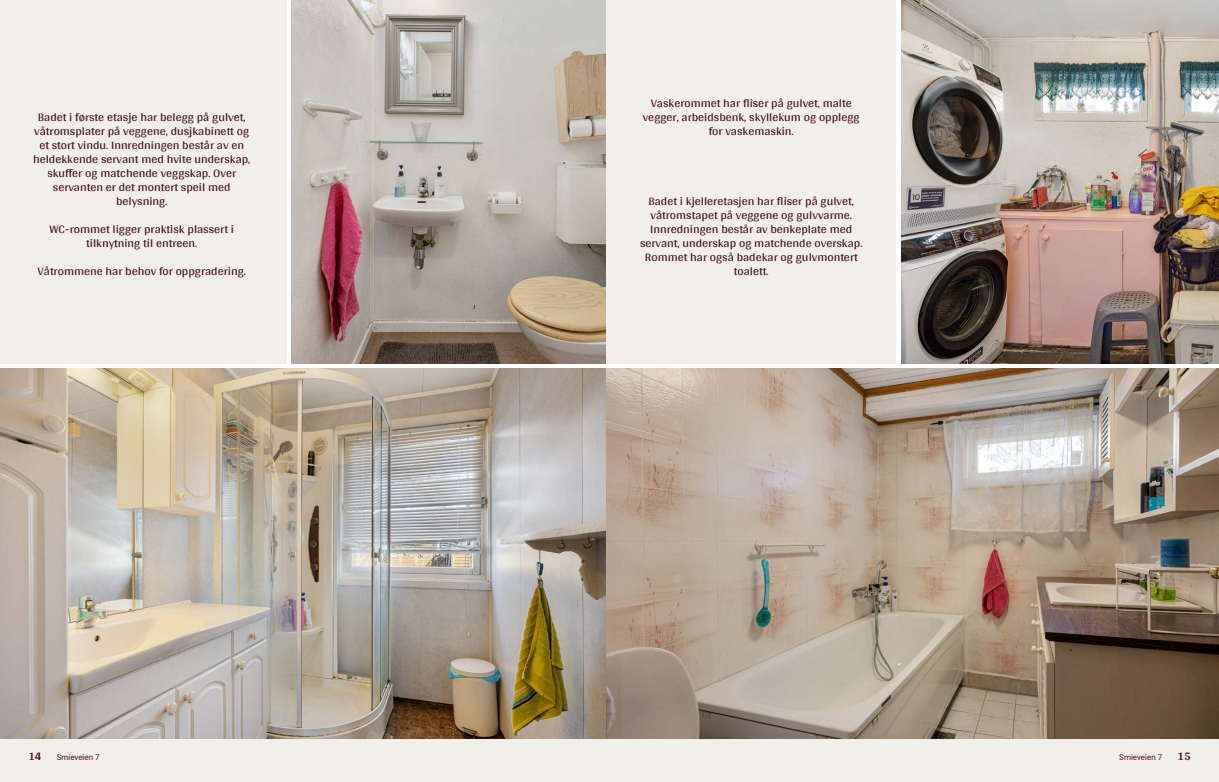
<style>
.page{position:relative;width:1219px;height:782px;background:#fff}
.page>*{position:absolute;margin:0;border:0;box-sizing:border-box;transform-origin:0 0}
.t1{font:12px/14px "Arya";color:#481317;text-align:center}
.t2{font:700 12px "Arya";color:#481317}
.t3{font:8px "Roboto Vitec";color:#481317}
</style>
<div class="page">
<img style="left:0;top:369px;width:607px;height:370px">
<img style="left:292px;top:0;width:315px;height:363px">
<div style="left:0;top:739px;width:612px;height:42px;background:#f2eeea"></div>
<div style="left:0;top:0;width:286px;height:363px;background:#f2eeea"></div>
<img style="left:607px;top:369px;width:612px;height:370px">
<img style="left:901px;top:0;width:318px;height:363px">
<div style="left:607px;top:739px;width:612px;height:42px;background:#f2eeea"></div>
<div style="left:607px;top:0;width:289px;height:363px;background:#f2eeea"></div>
<p class="t1" style="left:33px;top:109px;width:219px">Badet i første etasje har belegg på gulvet, våtromsplater på veggene, dusjkabinett og et stort vindu. Innredningen består av en heldekkende servant med hvite underskap, skuffer og matchende veggskap. Over servanten er det montert speil med belysning.</p>
<p class="t1" style="left:49px;top:221px;width:186px">WC‑rommet ligger praktisk plassert i tilknytning til entreen.</p>
<p class="t1" style="left:38px;top:263px;width:210px">Våtrommene har behov for oppgradering.</p>
<p class="t2" style="left:28px;top:749px;width:15px">14</p>
<p class="t3" style="left:57px;top:751px;width:45px">Smieveien 7</p>
<p class="t1" style="left:643px;top:95px;width:218px">Vaskerommet har fliser på gulvet, malte vegger, arbeidsbenk, skyllekum og opplegg for vaskemaskin.</p>
<p class="t1" style="left:640px;top:193px;width:224px">Badet i kjelleretasjen har fliser på gulvet, våtromstapet på veggene og gulvvarme.<br>Innredningen består av benkeplate med servant, underskap og matchende overskap.<br>Rommet har også badekar og gulvmontert toalett.</p>
<p class="t3" style="left:1119px;top:751px;width:45px">Smieveien 7</p>
<p class="t2" style="left:1177px;top:749px;width:15px">15</p>
</div>
